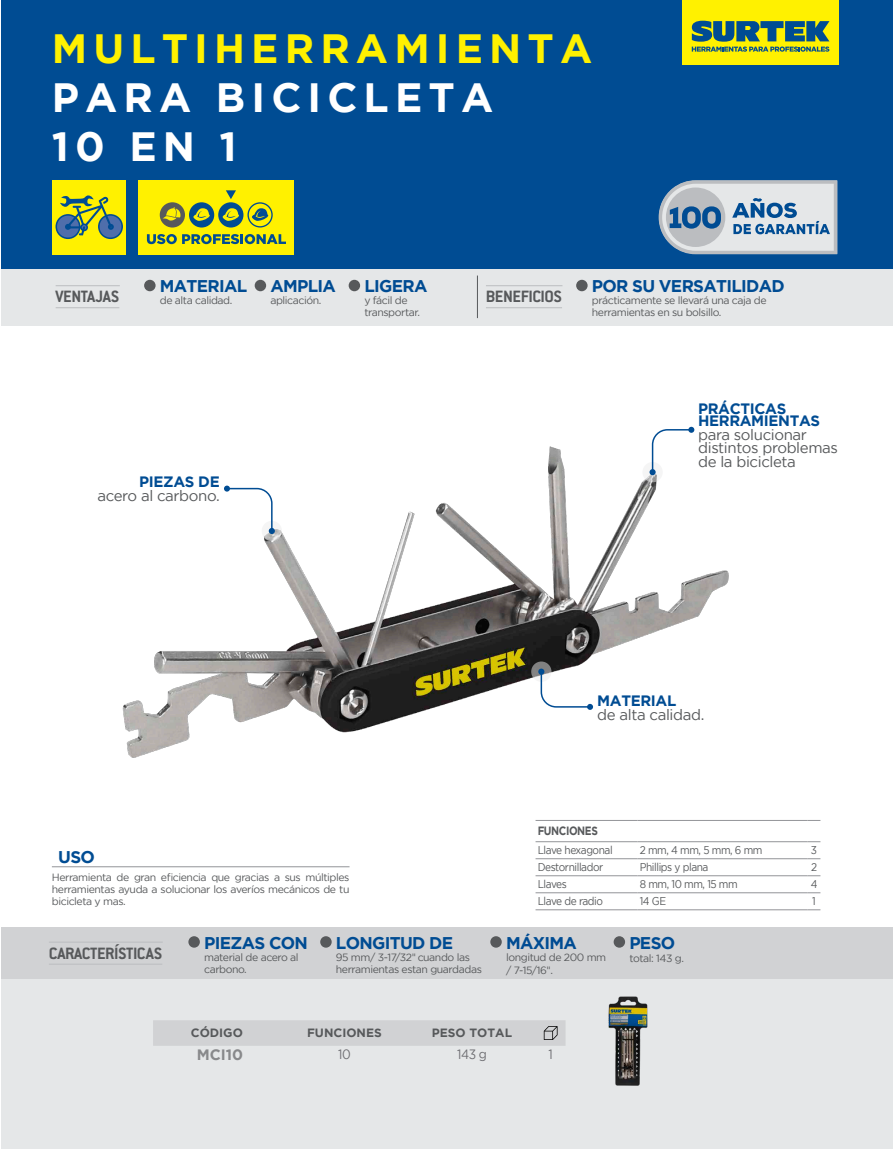
<style>
.page{position:relative;width:893px;height:1149px;background:#fff}
.page>*{position:absolute;margin:0;border:0;box-sizing:border-box;transform-origin:0 0}
.t1{font:700 40.8px/48.9px "Gotham";letter-spacing:.15em;color:#fff}
.t2{font:700 40.8px "Gotham";letter-spacing:.15em;color:#fff100}
.t3{font:700 18px "Conduit ITC Std";letter-spacing:-.025em;color:#57595b}
.t4{font:700 16.95px "Gotham";letter-spacing:-.04em;color:#004c93}
.t5{font:15px/13.5px "Gotham";letter-spacing:-.025em;color:#57595b}
.t6{font:700 15px/12px "Gotham";letter-spacing:-.025em;color:#004c93}
.t7{font:700 15px "Gotham";color:#88898b}
.t8{font:13.5px "Gotham";color:#6d6d71;scale:.9 1}
.t9{font:700 12px "Gotham";color:#57595b}
.t10{font:700 12px "Gotham";letter-spacing:-.04em;color:#57595b;scale:.85 1}
.t11{font:11.25px "Gotham";letter-spacing:-.04em;color:#57595b;scale:.9 1}
.t12{font:10.5px/12px "Gotham";letter-spacing:-.04em;color:#57595b}
.s1{font-family:"Helvetica Neue LT Pro";font-stretch:condensed}
</style>
<div class="page">
<div style="left:1px;top:0;width:892px;height:276px;background:#004c93"></div>
<div style="left:1px;top:957px;width:892px;height:191px;background:#e5e7e8"></div>
<div style="left:1px;top:927px;width:892px;height:51px;background:#d1d2d4"></div>
<div style="left:1px;top:270px;width:892px;height:56px;background:#e5e7e8"></div>
<div style="left:682px;top:0;width:157px;height:64px;background:#fff100"></div>
<svg style="left:692px;top:21px;width:137px;height:31px"></svg>
<img style="left:122px;top:446px;width:607px;height:312px">
<hr style="left:52px;top:866px;width:298px;height:1px;background:#939498">
<div style="left:153px;top:1020px;width:413px;height:25px;background:#d1d2d4"></div>
<svg style="left:642px;top:462px;width:21px;height:20px"></svg>
<div style="left:649px;top:469px;width:7px;height:6px;background:#004c93;border-radius:50%"></div>
<svg style="left:531px;top:661px;width:20px;height:20px"></svg>
<svg style="left:262px;top:520px;width:20px;height:21px"></svg>
<div style="left:269px;top:527px;width:6px;height:7px;background:#004c93;border-radius:50%"></div>
<svg style="left:224px;top:485px;width:49px;height:47px"></svg>
<svg style="left:538px;top:668px;width:55px;height:41px"></svg>
<svg style="left:651px;top:426px;width:43px;height:47px"></svg>
<div style="left:139px;top:180px;width:155px;height:74px;background:#fff100"></div>
<svg style="left:147px;top:234px;width:139px;height:10px"></svg>
<div style="left:160px;top:202px;width:25px;height:25px;background:#57595b;border-radius:50%"></div>
<div style="left:189px;top:202px;width:25px;height:25px;background:#004c93;border-radius:50%"></div>
<svg style="left:193px;top:208px;width:17px;height:13px"></svg>
<svg style="left:247px;top:202px;width:26px;height:25px"></svg>
<svg style="left:162px;top:207px;width:18px;height:14px"></svg>
<svg style="left:226px;top:190px;width:10px;height:9px"></svg>
<div style="left:218px;top:202px;width:25px;height:25px;background:#004c93;border-radius:50%"></div>
<svg style="left:223px;top:208px;width:16px;height:13px"></svg>
<svg style="left:659px;top:180px;width:178px;height:74px;background:#b0bfcd"></svg>
<div style="left:52px;top:180px;width:74px;height:74px;background:#fff100"></div>
<svg style="left:56px;top:195px;width:67px;height:44px"></svg>
<hr style="left:56px;top:285px;width:64px;height:1px;background:#bbbdc0">
<hr style="left:56px;top:307px;width:63px;height:1px;background:#bbbdc0">
<hr style="left:477px;top:275px;width:1px;height:43px;background:#57595b">
<hr style="left:486px;top:285px;width:76px;height:1px;background:#bbbdc0">
<hr style="left:486px;top:307px;width:76px;height:1px;background:#bbbdc0">
<div style="left:144px;top:280px;width:12px;height:11px;background:#57595b;border-radius:50%"></div>
<div style="left:255px;top:280px;width:11px;height:11px;background:#57595b;border-radius:50%"></div>
<div style="left:349px;top:280px;width:11px;height:11px;background:#57595b;border-radius:50%"></div>
<div style="left:576px;top:280px;width:12px;height:11px;background:#57595b;border-radius:50%"></div>
<hr style="left:49px;top:941px;width:114px;height:1px;background:#bbbdc0">
<hr style="left:49px;top:963px;width:113px;height:1px;background:#bbbdc0">
<div style="left:188px;top:935px;width:12px;height:12px;background:#57595b;border-radius:50%"></div>
<div style="left:320px;top:935px;width:12px;height:12px;background:#57595b;border-radius:50%"></div>
<div style="left:490px;top:935px;width:12px;height:12px;background:#57595b;border-radius:50%"></div>
<div style="left:614px;top:935px;width:11px;height:12px;background:#57595b;border-radius:50%"></div>
<hr style="left:536px;top:858px;width:102px;height:1px;background:#939498">
<hr style="left:638px;top:858px;width:170px;height:1px;background:#939498">
<svg style="left:808px;top:858px;width:12px;height:1px"></svg>
<hr style="left:536px;top:875px;width:102px;height:1px;background:#939498">
<hr style="left:638px;top:875px;width:170px;height:1px;background:#939498">
<svg style="left:808px;top:875px;width:12px;height:1px"></svg>
<hr style="left:536px;top:892px;width:102px;height:1px;background:#939498">
<hr style="left:638px;top:892px;width:170px;height:1px;background:#939498">
<svg style="left:808px;top:892px;width:12px;height:1px"></svg>
<hr style="left:536px;top:909px;width:102px;height:1px;background:#939498">
<hr style="left:638px;top:909px;width:170px;height:1px;background:#939498">
<svg style="left:808px;top:909px;width:12px;height:1px"></svg>
<hr style="left:536px;top:819px;width:102px;height:1px;background:#939498">
<hr style="left:638px;top:819px;width:170px;height:1px;background:#939498">
<hr style="left:536px;top:841px;width:102px;height:1px;background:#939498">
<hr style="left:638px;top:841px;width:170px;height:1px;background:#939498">
<svg style="left:808px;top:841px;width:12px;height:1px"></svg>
<img style="left:608px;top:996px;width:40px;height:90px">
<h1 class="t2" style="left:52px;top:25px;width:542px">MULTIHERRAMIENTA</h1>
<h1 class="t1" style="left:52px;top:72px;width:443px">PARA BICICLETA<br>10 EN 1</h1>
<h3 class="t4" style="left:364px;top:276px;width:65px">LIGERA</h3>
<p class="t12" style="left:364px;top:294px;width:57px">y fácil de transportar.</p>
<h3 class="t4" style="left:160px;top:276px;width:89px">MATERIAL</h3>
<p class="t12" style="left:160px;top:294px;width:74px">de alta calidad.</p>
<h3 class="t4" style="left:270px;top:276px;width:67px">AMPLIA</h3>
<p class="t12" style="left:270px;top:294px;width:53px">aplicación.</p>
<h2 class="t3" style="left:56px;top:286px;width:65px">VENTAJAS</h2>
<h2 class="t3" style="left:486px;top:286px;width:78px">BENEFICIOS</h2>
<h3 class="t4" style="left:592px;top:276px;width:194px">POR SU VERSATILIDAD</h3>
<p class="t12" style="left:592px;top:294px;width:176px">prácticamente se llevará una caja de herramientas en su bolsillo.</p>
<h3 class="t6" style="left:139px;top:475px;width:82px">PIEZAS DE</h3>
<h3 class="t5" style="left:97px;top:488px;width:124px">acero al carbono.</h3>
<h3 class="t6" style="left:698px;top:402px;width:123px">PRÁCTICAS<br>HERRAMIENTAS</h3>
<h3 class="t5" style="left:698px;top:427px;width:141px">para solucionar distintos problemas de la bicicleta</h3>
<h3 class="t6" style="left:597px;top:694px;width:81px">MATERIAL</h3>
<h3 class="t5" style="left:597px;top:707px;width:109px">de alta calidad.</h3>
<h3 class="t4" style="left:58px;top:846px;width:38px">USO</h3>
<p class="t12" style="left:52px;top:871px;width:299px;text-align:justify">Herramienta de gran eficiencia que gracias a sus múltiples herramientas ayuda a solucionar los averíos mecánicos de tu bicicleta y mas.</p>
<h2 class="t3" style="left:49px;top:942px;width:115px">CARACTERÍSTICAS</h2>
<h3 class="t4" style="left:204px;top:932px;width:105px">PIEZAS CON</h3>
<p class="t12" style="left:204px;top:950px;width:96px">material de acero al carbono.</p>
<h3 class="t4" style="left:336px;top:932px;width:119px">LONGITUD DE</h3>
<p class="t12" style="left:336px;top:950px;width:147px">95 mm/ 3-17/32<span class="s1">"</span> cuando las herramientas estan guardadas</p>
<p class="t10" style="left:538px;top:824px;width:72px">FUNCIONES</p>
<p class="t11" style="left:538px;top:843px;width:85px">Llave hexagonal</p>
<p class="t11" style="left:640px;top:843px;width:138px">2 mm, 4 mm, 5 mm, 6 mm</p>
<p class="t11" style="left:811px;top:843px;width:8px">3</p>
<p class="t11" style="left:538px;top:860px;width:74px">Destornillador</p>
<p class="t11" style="left:640px;top:860px;width:78px">Phillips y plana</p>
<p class="t11" style="left:811px;top:860px;width:8px">2</p>
<p class="t11" style="left:538px;top:877px;width:34px">Llaves</p>
<p class="t11" style="left:640px;top:877px;width:111px">8 mm, 10 mm, 15 mm</p>
<p class="t11" style="left:811px;top:877px;width:9px">4</p>
<p class="t11" style="left:538px;top:894px;width:74px">Llave de radio</p>
<p class="t11" style="left:640px;top:894px;width:31px">14 GE</p>
<p class="t11" style="left:812px;top:894px;width:6px">1</p>
<h3 class="t4" style="left:506px;top:932px;width:72px">MÁXIMA</h3>
<p class="t12" style="left:506px;top:949px;width:102px;line-height:13.5px">longitud de 200 mm / 7-15/16<span class="s1">"</span>.</p>
<h3 class="t4" style="left:629px;top:932px;width:47px">PESO</h3>
<p class="t12" style="left:629px;top:951px;width:56px">total: 143 g.</p>
<p class="t9" style="left:191px;top:1025px;width:54px">CÓDIGO</p>
<p class="t9" style="left:307px;top:1025px;width:76px">FUNCIONES</p>
<p class="t9" style="left:432px;top:1025px;width:82px">PESO TOTAL</p>
<h3 class="t7" style="left:197px;top:1045px;width:48px">MCI10</h3>
<p class="t8" style="left:338px;top:1046px;width:15px">10</p>
<p class="t8" style="left:457px;top:1046px;width:35px">143 g</p>
<p class="t8" style="left:548px;top:1046px;width:6px">1</p>
</div>
